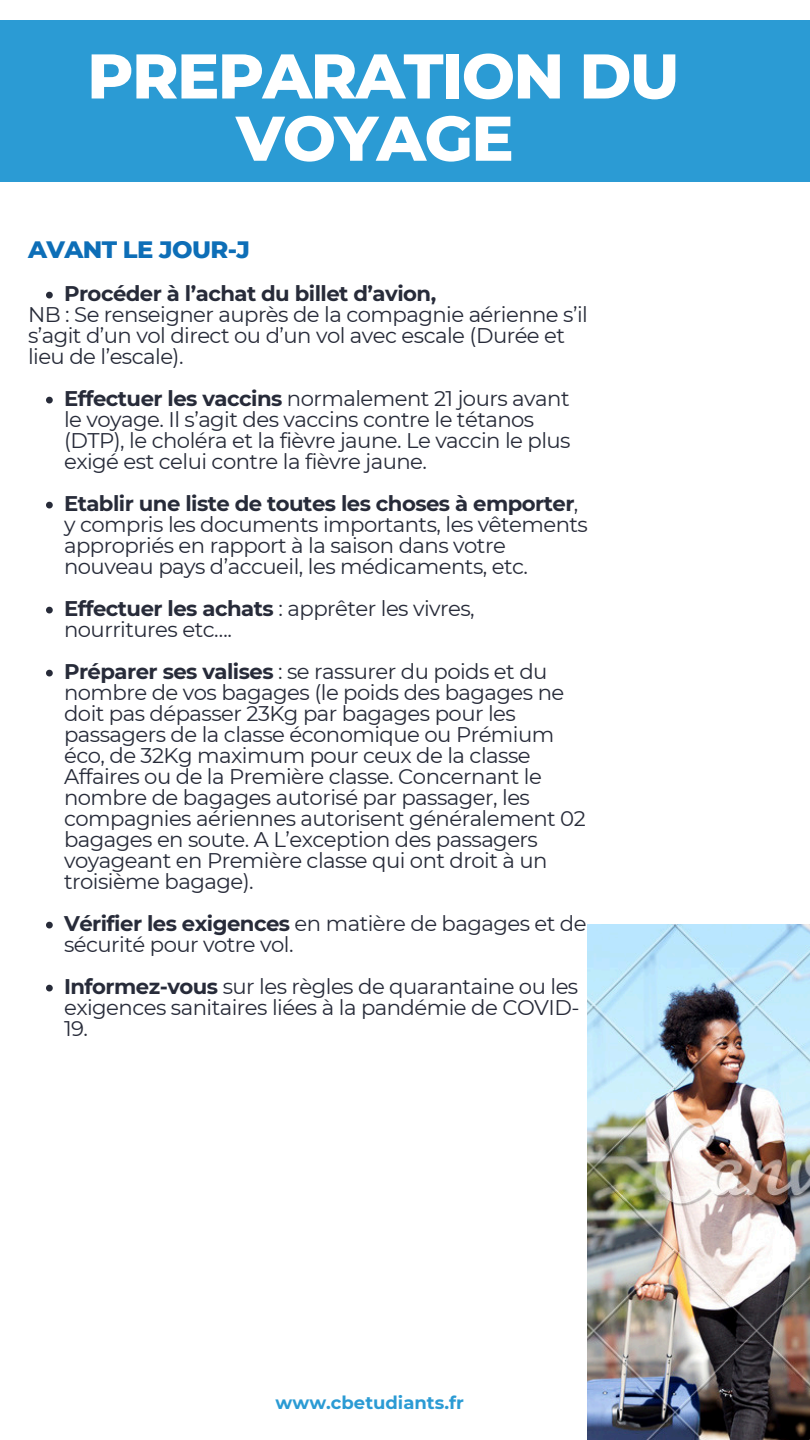
<style>
.page{position:relative;width:810px;height:1440px;background:#fff}
.page>*{position:absolute;margin:0;border:0;box-sizing:border-box;transform-origin:0 0}
.t1{font:800 63px/62.2px "Montserrat";letter-spacing:-.025em;color:#fff;text-align:center}
.t2{font:800 24.2px "Montserrat";letter-spacing:-.025em;color:#0d6eb7}
.t3{font:21.2px/21px "Montserrat";letter-spacing:-.025em;color:#272b39}
.t4{font:700 21.2px "Montserrat";letter-spacing:-.025em;color:#272b39}
.t5{font:700 18px "Montserrat";color:#2b9bd4}
.s1{font-weight:700}
</style>
<div class="page">
<div style="left:0;top:20px;width:810px;height:161px;background:#2b9bd4"></div>
<svg style="left:46px;top:292px;width:7px;height:6px"></svg>
<svg style="left:46px;top:397px;width:7px;height:6px"></svg>
<svg style="left:46px;top:502px;width:7px;height:6px"></svg>
<svg style="left:46px;top:607px;width:7px;height:6px"></svg>
<svg style="left:46px;top:670px;width:7px;height:6px"></svg>
<svg style="left:46px;top:922px;width:7px;height:6px"></svg>
<svg style="left:46px;top:985px;width:7px;height:6px"></svg>
<img style="left:588px;top:925px;width:222px;height:515px">
<h1 class="t1" style="left:87px;top:45px;width:594px">PREPARATION DU<br>VOYAGE</h1>
<p class="t2" style="left:28px;top:235px;width:224px">AVANT LE JOUR-J</p>
<p class="t4" style="left:64px;top:281px;width:374px">Procéder à l’achat du billet d’avion,</p>
<p class="t3" style="left:28px;top:304px;width:561px">NB : Se renseigner auprès de la compagnie aérienne s’il s’agit d’un vol direct ou d’un vol avec escale (Durée et lieu de l’escale).</p>
<p class="t3" style="left:64px;top:388px;width:508px"><span class="s1">Effectuer les vaccins</span> normalement 21 jours avant le voyage. Il s’agit des vaccins contre le tétanos (DTP), le choléra et la fièvre jaune. Le vaccin le plus exigé est celui contre la fièvre jaune.</p>
<p class="t3" style="left:64px;top:493px;width:525px"><span class="s1">Etablir une liste de toutes les choses à emporter</span>, y compris les documents importants, les vêtements appropriés en rapport à la saison dans votre nouveau pays d’accueil, les médicaments, etc.</p>
<p class="t3" style="left:64px;top:598px;width:412px"><span class="s1">Effectuer les achats</span> : apprêter les vivres, nourritures etc….</p>
<p class="t3" style="left:64px;top:661px;width:523px"><span class="s1">Préparer ses valises</span> : se rassurer du poids et du nombre de vos bagages (le poids des bagages ne doit pas dépasser 23Kg par bagages pour les passagers de la classe économique ou Prémium éco, de 32Kg maximum pour ceux de la classe Affaires ou de la Première classe. Concernant le nombre de bagages autorisé par passager, les compagnies aériennes autorisent généralement 02 bagages en soute. A L’exception des passagers voyageant en Première classe qui ont droit à un troisième bagage).</p>
<p class="t3" style="left:64px;top:913px;width:524px"><span class="s1">Vérifier les exigences</span> en matière de bagages et de sécurité pour votre vol.</p>
<p class="t3" style="left:64px;top:976px;width:517px;text-align:justify"><span class="s1">Informez-vous</span> sur les règles de quarantaine ou les exigences sanitaires liées à la pandémie de COVID-19.</p>
<p class="t5" style="left:276px;top:1392px;width:190px">www.cbetudiants.fr</p>
</div>
